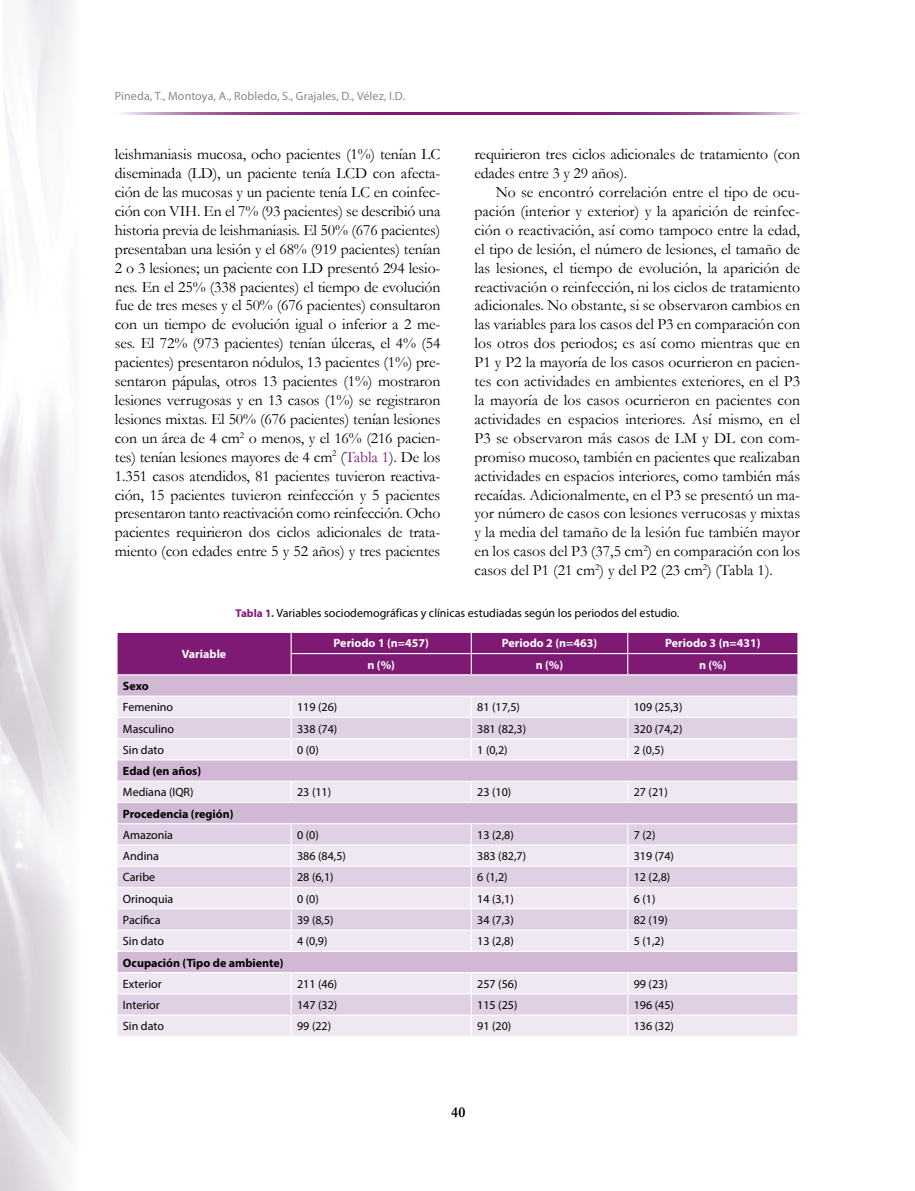
<style>
.page{position:relative;width:915px;height:1191px;background:#fff}
.page>*{position:absolute;margin:0;border:0;box-sizing:border-box;transform-origin:0 0}
.t1{font:15.75px/18.9px "Garamond";letter-spacing:-.01em;color:#000;text-align:justify}
.t2{font:700 15px "Garamond";color:#000}
.t3{font:12px "Myriad Pro";color:#000}
.t4{font:700 12px "Myriad Pro";color:#fff}
.t5{font:700 12px "Myriad Pro";color:#000}
.t6{font:12px "Myriad Pro";letter-spacing:.01em;color:#878787}
.s1{color:#7e1974}
.s2{font-weight:700;font-size:11.25px;color:#7e1974}
</style>
<div class="page">
<img style="left:0;top:0;width:76px;height:1191px">
<svg style="left:121px;top:112px;width:678px;height:2px"></svg>
<svg style="left:117px;top:632px;width:681px;height:403px;background:#dac4dd"></svg>
<p class="t6" style="left:115px;top:89px;width:292px">Pineda, T., Montoya, A., Robledo, S., Grajales, D., Vélez, I.D.</p>
<p class="t1" style="left:115px;top:144px;width:327px">leishmaniasis mucosa, ocho pacientes (1%) tenían LC diseminada (LD), un paciente tenía LCD con afecta&shy;ción de las mucosas y un paciente tenía LC en coinfec&shy;ción con VIH. En el 7% (93 pacientes) se describió una historia previa de leishmaniasis. El 50% (676 pacientes) presentaban una lesión y el 68% (919 pacientes) tenían 2 o 3 lesiones; un paciente con LD presentó 294 lesio&shy;nes. En el 25% (338 pacientes) el tiempo de evolución fue de tres meses y el 50% (676 pacientes) consultaron con un tiempo de evolución igual o inferior a 2 me&shy;ses. El 72% (973 pacientes) tenían úlceras, el 4% (54 pacientes) presentaron nódulos, 13 pacientes (1%) pre&shy;sentaron pápulas, otros 13 pacientes (1%) mostraron lesiones verrugosas y en 13 casos (1%) se registraron lesiones mixtas. El 50% (676 pacientes) tenían lesiones con un área de 4 cm<sup>2</sup> o menos, y el 16% (216 pacien&shy;tes) tenían lesiones mayores de 4 cm<sup>2</sup> (<span class="s1">Tabla 1</span>). De los 1.351 casos atendidos, 81 pacientes tuvieron reactiva&shy;ción, 15 pacientes tuvieron reinfección y 5 pacientes presentaron tanto reactivación como reinfección. Ocho pacientes requirieron dos ciclos adicionales de trata&shy;miento (con edades entre 5 y 52 años) y tres pacientes</p>
<p class="t1" style="left:474px;top:144px;width:327px">requirieron tres ciclos adicionales de tratamiento (con edades entre 3 y 29 años).</p>
<p class="t1" style="left:474px;top:182px;width:327px;text-indent:21px">No se encontró correlación entre el tipo de ocu&shy;pación (interior y exterior) y la aparición de reinfec&shy;ción o reactivación, así como tampoco entre la edad, el tipo de lesión, el número de lesiones, el tamaño de las lesiones, el tiempo de evolución, la aparición de reactivación o reinfección, ni los ciclos de tratamiento adicionales. No obstante, si se observaron cambios en las variables para los casos del P3 en comparación con los otros dos periodos; es así como mientras que en P1 y P2 la mayoría de los casos ocurrieron en pacien&shy;tes con actividades en ambientes exteriores, en el P3 la mayoría de los casos ocurrieron en pacientes con actividades en espacios interiores. Así mismo, en el P3 se observaron más casos de LM y DL con com&shy;promiso mucoso, también en pacientes que realizaban actividades en espacios interiores, como también más recaídas. Adicionalmente, en el P3 se presentó un ma&shy;yor número de casos con lesiones verrucosas y mixtas y la media del tamaño de la lesión fue también mayor en los casos del P3 (37,5 cm<sup>2</sup>) en comparación con los casos del P1 (21 cm<sup>2</sup>) y del P2 (23 cm<sup>2</sup>) (Tabla 1).</p>
<p class="t3" style="left:235px;top:606px;width:445px"><span class="s2">Tabla 1.</span> Variables sociodemográficas y clínicas estudiadas según los periodos del estudio.</p>
<p class="t4" style="left:182px;top:646px;width:46px">Variable</p>
<p class="t4" style="left:333px;top:635px;width:97px">Periodo 1 (n=457)</p>
<p class="t4" style="left:501px;top:635px;width:97px">Periodo 2 (n=463)</p>
<p class="t4" style="left:665px;top:635px;width:97px">Periodo 3 (n=431)</p>
<p class="t4" style="left:367px;top:657px;width:29px">n (%)</p>
<p class="t4" style="left:535px;top:657px;width:29px">n (%)</p>
<p class="t4" style="left:698px;top:657px;width:29px">n (%)</p>
<p class="t5" style="left:123px;top:678px;width:27px">Sexo</p>
<p class="t3" style="left:123px;top:700px;width:52px">Femenino</p>
<p class="t3" style="left:297px;top:700px;width:42px">119 (26)</p>
<p class="t3" style="left:477px;top:700px;width:44px">81 (17,5)</p>
<p class="t3" style="left:633px;top:700px;width:50px">109 (25,3)</p>
<p class="t3" style="left:123px;top:721px;width:53px">Masculino</p>
<p class="t3" style="left:297px;top:721px;width:42px">338 (74)</p>
<p class="t3" style="left:477px;top:721px;width:50px">381 (82,3)</p>
<p class="t3" style="left:633px;top:721px;width:50px">320 (74,2)</p>
<p class="t3" style="left:123px;top:742px;width:42px">Sin dato</p>
<p class="t3" style="left:297px;top:742px;width:23px">0 (0)</p>
<p class="t3" style="left:477px;top:742px;width:32px">1 (0,2)</p>
<p class="t3" style="left:633px;top:742px;width:32px">2 (0,5)</p>
<p class="t5" style="left:123px;top:763px;width:80px">Edad (en años)</p>
<p class="t3" style="left:123px;top:785px;width:72px">Mediana (IQR)</p>
<p class="t3" style="left:297px;top:785px;width:35px">23 (11)</p>
<p class="t3" style="left:477px;top:785px;width:35px">23 (10)</p>
<p class="t3" style="left:633px;top:785px;width:35px">27 (21)</p>
<p class="t5" style="left:123px;top:805px;width:112px">Procedencia (región)</p>
<p class="t3" style="left:123px;top:827px;width:51px">Amazonia</p>
<p class="t3" style="left:297px;top:827px;width:23px">0 (0)</p>
<p class="t3" style="left:477px;top:827px;width:38px">13 (2,8)</p>
<p class="t3" style="left:633px;top:827px;width:23px">7 (2)</p>
<p class="t3" style="left:123px;top:848px;width:37px">Andina</p>
<p class="t3" style="left:297px;top:848px;width:50px">386 (84,5)</p>
<p class="t3" style="left:477px;top:848px;width:50px">383 (82,7)</p>
<p class="t3" style="left:633px;top:848px;width:42px">319 (74)</p>
<p class="t3" style="left:123px;top:870px;width:34px">Caribe</p>
<p class="t3" style="left:297px;top:870px;width:38px">28 (6,1)</p>
<p class="t3" style="left:477px;top:870px;width:32px">6 (1,2)</p>
<p class="t3" style="left:633px;top:870px;width:38px">12 (2,8)</p>
<p class="t3" style="left:123px;top:891px;width:52px">Orinoquia</p>
<p class="t3" style="left:297px;top:891px;width:23px">0 (0)</p>
<p class="t3" style="left:477px;top:891px;width:38px">14 (3,1)</p>
<p class="t3" style="left:633px;top:891px;width:23px">6 (1)</p>
<p class="t3" style="left:123px;top:912px;width:39px">Pacífica</p>
<p class="t3" style="left:297px;top:912px;width:38px">39 (8,5)</p>
<p class="t3" style="left:477px;top:912px;width:38px">34 (7,3)</p>
<p class="t3" style="left:633px;top:912px;width:35px">82 (19)</p>
<p class="t3" style="left:123px;top:933px;width:42px">Sin dato</p>
<p class="t3" style="left:297px;top:933px;width:32px">4 (0,9)</p>
<p class="t3" style="left:477px;top:933px;width:38px">13 (2,8)</p>
<p class="t3" style="left:633px;top:933px;width:32px">5 (1,2)</p>
<p class="t5" style="left:123px;top:954px;width:162px">Ocupación (Tipo de ambiente)</p>
<p class="t3" style="left:123px;top:976px;width:40px">Exterior</p>
<p class="t3" style="left:297px;top:976px;width:42px">211 (46)</p>
<p class="t3" style="left:477px;top:976px;width:42px">257 (56)</p>
<p class="t3" style="left:633px;top:976px;width:35px">99 (23)</p>
<p class="t3" style="left:123px;top:997px;width:38px">Interior</p>
<p class="t3" style="left:297px;top:997px;width:42px">147 (32)</p>
<p class="t3" style="left:477px;top:997px;width:42px">115 (25)</p>
<p class="t3" style="left:633px;top:997px;width:42px">196 (45)</p>
<p class="t3" style="left:123px;top:1019px;width:42px">Sin dato</p>
<p class="t3" style="left:297px;top:1019px;width:35px">99 (22)</p>
<p class="t3" style="left:477px;top:1019px;width:35px">91 (20)</p>
<p class="t3" style="left:633px;top:1019px;width:42px">136 (32)</p>
<p class="t2" style="left:451px;top:1102px;width:16px">40</p>
</div>
